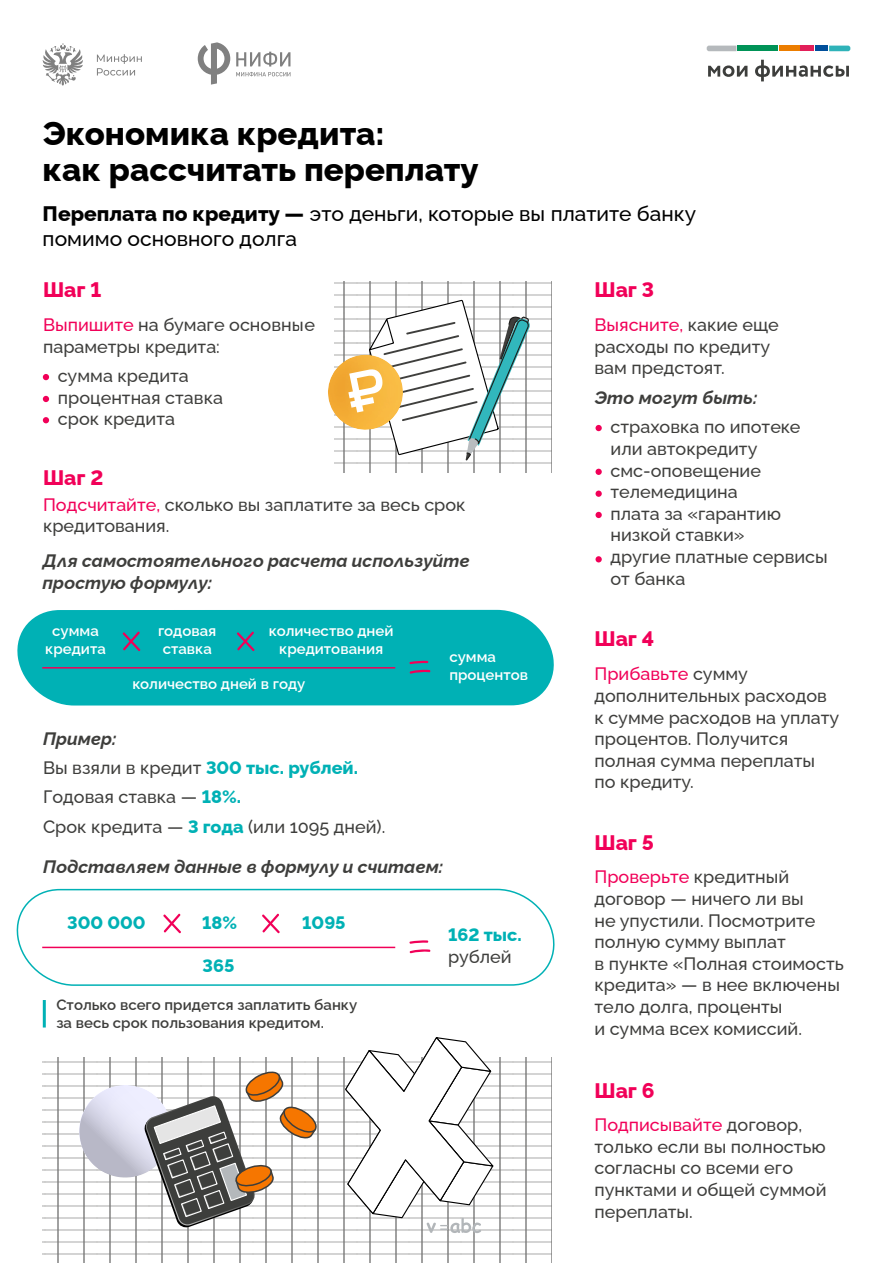
<style>
.page{position:relative;width:893px;height:1263px;background:#fff}
.page>*{position:absolute;margin:0;border:0;box-sizing:border-box;transform-origin:0 0}
.t1{font:800 33px/36px "Raleway";color:#000}
.t2{font:500 21px/25.2px "Raleway";color:#000}
.t3{font:800 21px "Raleway";color:#f10058}
.t4{font:500 18px/21.6px "Raleway";color:#3e3e3c}
.t5{font:italic 700 18px/21.6px "Raleway";color:#3e3e3c}
.t6{font:800 18px "Raleway";color:#00b1b5}
.t7{font:600 15px/18px "Raleway";color:#fff;text-align:center}
.t8{font:600 15px/18px "Raleway";color:#3e3e3c}
.s1{font-weight:800}
.s2{color:#f10058}
.s3{font-weight:700;font-style:italic}
.s4{font-weight:800;color:#00b1b5}
</style>
<div class="page">
<svg style="left:43px;top:1057px;width:508px;height:206px"></svg>
<svg style="left:335px;top:281px;width:216px;height:192px"></svg>
<div style="left:17px;top:610px;width:537px;height:95px;background:#00b1b5"></div>
<svg style="left:43px;top:374px;width:6px;height:6px"></svg>
<svg style="left:43px;top:396px;width:6px;height:6px"></svg>
<svg style="left:43px;top:417px;width:6px;height:6px"></svg>
<div style="left:595px;top:425px;width:7px;height:6px;background:#f10058;border-radius:50%"></div>
<div style="left:595px;top:469px;width:7px;height:6px;background:#f10058;border-radius:50%"></div>
<div style="left:595px;top:491px;width:7px;height:6px;background:#f10058;border-radius:50%"></div>
<div style="left:595px;top:512px;width:7px;height:6px;background:#f10058;border-radius:50%"></div>
<div style="left:595px;top:556px;width:7px;height:6px;background:#f10058;border-radius:50%"></div>
<hr style="left:43px;top:1000px;width:3px;height:27px;background:#00b1b5">
<svg style="left:344px;top:1037px;width:152px;height:196px"></svg>
<svg style="left:708px;top:65px;width:39px;height:12px"></svg>
<svg style="left:755px;top:60px;width:94px;height:21px"></svg>
<svg style="left:707px;top:46px;width:29px;height:5px"></svg>
<div style="left:738px;top:46px;width:40px;height:5px;background:#009357"></div>
<div style="left:779px;top:46px;width:21px;height:5px;background:#ec7d00"></div>
<div style="left:801px;top:46px;width:13px;height:5px;background:#e21f59"></div>
<div style="left:815px;top:46px;width:13px;height:5px;background:#004f9b"></div>
<svg style="left:829px;top:46px;width:21px;height:5px"></svg>
<svg style="left:198px;top:42px;width:32px;height:43px"></svg>
<svg style="left:236px;top:52px;width:54px;height:24px"></svg>
<svg style="left:42px;top:43px;width:41px;height:43px"></svg>
<svg style="left:97px;top:54px;width:45px;height:22px"></svg>
<hr style="left:42px;top:667px;width:353px;height:1px;background:#f10058">
<svg style="left:122px;top:631px;width:19px;height:21px"></svg>
<svg style="left:236px;top:631px;width:19px;height:21px"></svg>
<svg style="left:409px;top:661px;width:22px;height:13px"></svg>
<svg style="left:16px;top:888px;width:539px;height:98px"></svg>
<hr style="left:42px;top:947px;width:353px;height:1px;background:#f10058">
<svg style="left:163px;top:913px;width:19px;height:21px"></svg>
<svg style="left:261px;top:913px;width:19px;height:21px"></svg>
<svg style="left:409px;top:940px;width:22px;height:13px"></svg>
<svg style="left:79px;top:1069px;width:239px;height:159px"></svg>
<img style="left:334px;top:461px;width:117px;height:5px">
<svg style="left:328px;top:299px;width:205px;height:162px"></svg>
<h1 class="t1" style="left:43px;top:111px;width:438px">Экономика кредита:<br>как рассчитать переплату</h1>
<p class="t2" style="left:43px;top:198px;width:655px"><span class="s1">Переплата по кредиту —</span> это деньги, которые вы платите банку помимо основного долга</p>
<p class="t3" style="left:43px;top:273px;width:60px">Шаг 1</p>
<p class="t4" style="left:43px;top:312px;width:273px"><span class="s2">Выпишите</span> на бумаге основные параметры кредита:</p>
<p class="t4" style="left:58px;top:363px;width:167px">сумма кредита процентная ставка срок кредита</p>
<p class="t3" style="left:43px;top:460px;width:62px">Шаг 2</p>
<p class="t4" style="left:43px;top:491px;width:424px"><span class="s2">Подсчитайте,</span> сколько вы заплатите за весь срок кредитования.</p>
<p class="t5" style="left:43px;top:548px;width:429px">Для самостоятельного расчета используйте простую формулу:</p>
<p class="t7" style="left:45px;top:620px;width:62px">cумма кредита</p>
<p class="t7" style="left:158px;top:620px;width:60px">годовая ставка</p>
<p class="t7" style="left:269px;top:620px;width:126px">количество дней кредитования</p>
<p class="t7" style="left:132px;top:673px;width:174px">количество дней в году</p>
<p class="t7" style="left:449px;top:646px;width:80px;text-align:left">сумма процентов</p>
<p class="t4" style="left:43px;top:722px;width:344px;line-height:29.1px"><span class="s3">Пример:<br></span>Вы взяли в кредит <span class="s4">300 тыс. рублей.<br></span>Годовая ставка — <span class="s4">18%.<br></span>Срок кредита — <span class="s4">3 года</span> (или 1095 дней).</p>
<p class="t5" style="left:43px;top:853px;width:402px">Подставляем данные в формулу и считаем:</p>
<p class="t6" style="left:67px;top:909px;width:80px">300 000</p>
<p class="t6" style="left:202px;top:909px;width:36px">18%</p>
<p class="t6" style="left:302px;top:909px;width:45px">1095</p>
<p class="t6" style="left:203px;top:952px;width:33px">365</p>
<p class="t8" style="left:56px;top:994px;width:302px">Cтолько всего придется заплатить банку за весь срок пользования кредитом.</p>
<p class="t6" style="left:448px;top:920px;width:75px">162 тыс.</p>
<p class="t4" style="left:448px;top:943px;width:65px">рублей</p>
<p class="t3" style="left:594px;top:273px;width:61px">Шаг 3</p>
<p class="t4" style="left:594px;top:312px;width:186px"><span class="s2">Выясните,</span> какие еще расходы по кредиту вам предстоят.</p>
<p class="t5" style="left:594px;top:384px;width:164px">Это могут быть:</p>
<p class="t4" style="left:610px;top:414px;width:219px">страховка по ипотеке или автокредиту смс-оповещение телемедицина<br>плата за «гарантию низкой ставки»<br>другие платные сервисы от банка</p>
<p class="t3" style="left:594px;top:622px;width:61px">Шаг 4</p>
<p class="t4" style="left:594px;top:661px;width:246px"><span class="s2">Прибавьте</span> сумму дополнительных расходов к сумме расходов на уплату процентов. Получится полная сумма переплаты по кредиту.</p>
<p class="t3" style="left:594px;top:826px;width:61px">Шаг 5</p>
<p class="t4" style="left:594px;top:864px;width:251px"><span class="s2">Проверьте</span> кредитный договор — ничего ли вы<br>не упустили. Посмотрите полную сумму выплат<br>в пункте «Полная стоимость кредита» — в нее включены тело долга, проценты<br>и сумма всех комиссий.</p>
<p class="t3" style="left:594px;top:1073px;width:62px">Шаг 6</p>
<p class="t4" style="left:594px;top:1112px;width:234px"><span class="s2">Подписывайте</span> договор, только если вы полностью согласны со всеми его пунктами и общей суммой переплаты.</p>
</div>
